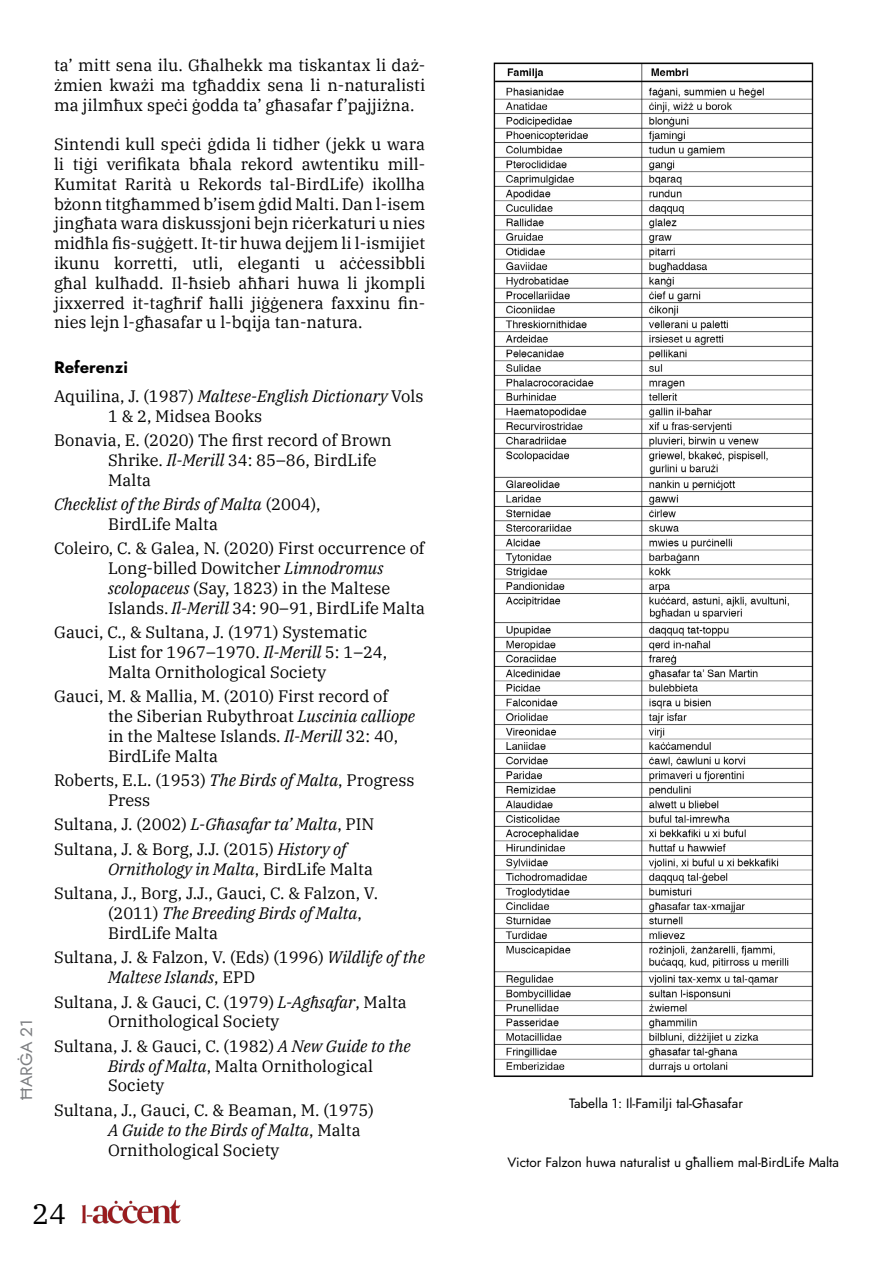
<style>
.page{position:relative;width:893px;height:1263px;background:#fff}
.page>*{position:absolute;margin:0;border:0;box-sizing:border-box;transform-origin:0 0}
.t1{font:28.5px "IBM Plex Serif";color:#000}
.t2{font:16.5px/19.8px "IBM Plex Serif";color:#000}
.t3{font:italic 16.5px/19.8px "IBM Plex Serif";color:#000}
.t4{font:700 16.5px "Jost";color:#000}
.t5{font:16.5px "Jost";color:#7e8083;scale:1.05 1}
.t6{font:13.5px "Jost";color:#000}
.s1{font-style:italic}
.s2{font-style:normal}
</style>
<div class="page">
<img style="left:81px;top:1199px;width:100px;height:25px">
<img style="left:493px;top:62px;width:321px;height:1015px">
<p class="t5" style="left:15px;top:1100px;width:78px;rotate:-90deg">ĦARĠA 21</p>
<p class="t2" style="left:54px;top:54px;width:373px;text-align:justify">ta’ mitt sena ilu. Għalhekk ma tiskantax li daż&shy;żmien kważi ma tgħaddix sena li n-naturalisti ma jilmħux speċi ġodda ta’ għasafar f’pajjiżna.</p>
<p class="t2" style="left:54px;top:133px;width:373px;text-align:justify">Sintendi kull speċi ġdida li tidher (jekk u wara li tiġi verifikata bħala rekord awtentiku mill-Kumitat Rarità u Rekords tal-BirdLife) ikollha bżonn titgħammed b’isem ġdid Malti. Dan l-isem jingħata wara diskussjoni bejn riċerkaturi u nies midħla fis-suġġett. It-tir huwa dejjem li l-ismijiet ikunu korretti, utli, eleganti u aċċessibbli għal kulħadd. Il-ħsieb aħħari huwa li jkompli jixxerred it-tagħrif ħalli jiġġenera faxxinu fin&shy;nies lejn l-għasafar u l-bqija tan-natura.</p>
<p class="t4" style="left:54px;top:356px;width:75px">Referenzi</p>
<p class="t2" style="left:108px;top:385px;width:317px;text-indent:-54px">Aquilina, J. (1987) <span class="s1">Maltese-English Dictionary</span> Vols<br>1 &amp; 2, Midsea Books</p>
<p class="t2" style="left:108px;top:429px;width:285px;text-indent:-54px">Bonavia, E. (2020) The first record of Brown<br>Shrike. <span class="s1">Il-Merill</span> 34: 85–86, BirdLife<br>Malta</p>
<p class="t3" style="left:108px;top:493px;width:214px;text-indent:-54px">Checklist of the Birds of Malta <span class="s2">(2004),<br>BirdLife Malta</span></p>
<p class="t2" style="left:108px;top:537px;width:319px;text-indent:-54px">Coleiro, C. &amp; Galea, N. (2020) First occurrence of Long-billed Dowitcher <span class="s1">Limnodromus scolopaceus</span> (Say, 1823) in the Maltese Islands. <span class="s1">Il-Merill</span> 34: 90–91, BirdLife Malta</p>
<p class="t2" style="left:108px;top:621px;width:281px;text-indent:-54px">Gauci, C., &amp; Sultana, J. (1971) Systematic<br>List for 1967–1970. <span class="s1">Il-Merill</span> 5: 1–24,<br>Malta Ornithological Society</p>
<p class="t2" style="left:108px;top:685px;width:309px;text-indent:-54px">Gauci, M. &amp; Mallia, M. (2010) First record of the Siberian Rubythroat <span class="s1">Luscinia calliope </span>in the Maltese Islands. <span class="s1">Il-Merill</span> 32: 40, BirdLife Malta</p>
<p class="t2" style="left:108px;top:769px;width:308px;text-indent:-54px">Roberts, E.L. (1953) <span class="s1">The Birds of Malta</span>, Progress<br>Press</p>
<p class="t2" style="left:54px;top:811px;width:322px;line-height:24.5px">Sultana, J. (2002) <span class="s1">L-Għasafar ta’ Malta</span>, PIN<br>Sultana, J. &amp; Borg, J.J. (2015) <span class="s1">History of</span></p>
<p class="t2" style="left:54px;top:855px;width:326px;line-height:24.5px;text-indent:54px"><span class="s1">Ornithology in Malta</span>, BirdLife Malta<br>Sultana, J., Borg, J.J., Gauci, C. &amp; Falzon, V.</p>
<p class="t3" style="left:108px;top:902px;width:255px"><span class="s2">(2011)</span> The Breeding Birds of Malta<span class="s2">,<br>BirdLife Malta</span></p>
<p class="t2" style="left:108px;top:946px;width:318px;text-indent:-54px">Sultana, J. &amp; Falzon, V. (Eds) (1996) <span class="s1">Wildlife of the<br>Maltese Islands</span>, EPD</p>
<p class="t2" style="left:108px;top:990px;width:300px;text-indent:-54px">Sultana, J. &amp; Gauci, C. (1979) <span class="s1">L-Agħsafar</span>, Malta<br>Ornithological Society</p>
<p class="t2" style="left:108px;top:1035px;width:304px;text-indent:-54px">Sultana, J. &amp; Gauci, C. (1982) <span class="s1">A New Guide to the<br>Birds of Malta</span>, Malta Ornithological<br>Society</p>
<p class="t2" style="left:108px;top:1099px;width:267px;text-indent:-54px">Sultana, J., Gauci, C. &amp; Beaman, M. (1975)<br><span class="s1">A Guide to the Birds of Malta</span>, Malta<br>Ornithological Society</p>
<p class="t6" style="left:569px;top:1094px;width:175px">Tabella 1: Il-Familji tal-Għasafar</p>
<p class="t6" style="left:507px;top:1153px;width:333px">Victor Falzon huwa naturalist u għalliem mal-BirdLife Malta</p>
<h1 class="t1" style="left:32px;top:1192px;width:36px">24</h1>
</div>
